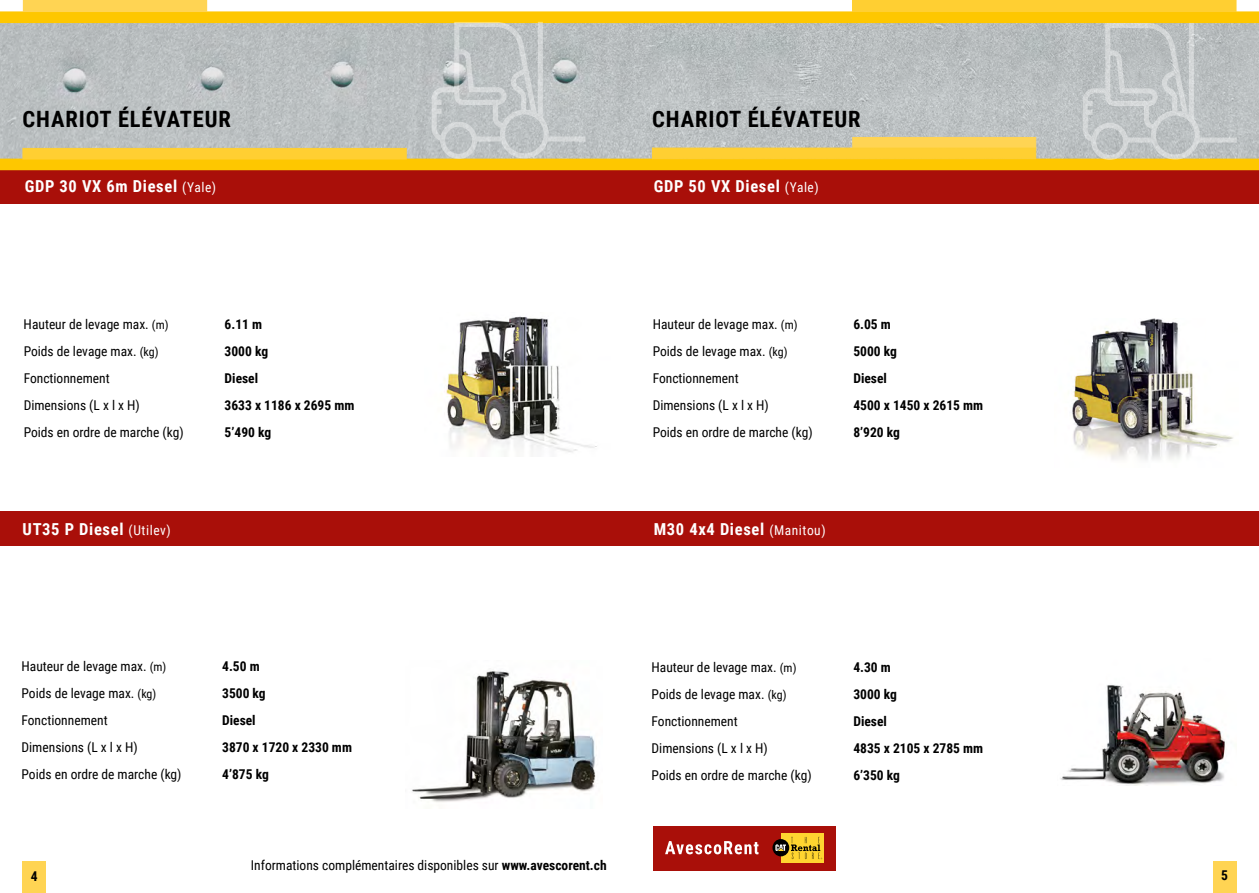
<style>
.page{position:relative;width:1259px;height:893px;background:#fff}
.page>*{position:absolute;margin:0;border:0;box-sizing:border-box;transform-origin:0 0}
.t1{font:700 22.5px "Roboto Condensed";letter-spacing:.04em;color:#000}
.t2{font:700 16.5px "Roboto Condensed";letter-spacing:.04em;color:#fff}
.t3{font:13.5px/27px "Roboto Condensed";color:#000}
.t4{font:700 13.5px/27px "Roboto Condensed";color:#000}
.s1{font-weight:400;font-size:13.5px}
.s2{font-size:12px}
.s3{font-weight:700}
</style>
<div class="page">
<div style="left:0;top:512px;width:1259px;height:34px;background:#a90f09"></div>
<div style="left:0;top:170px;width:1259px;height:34px;background:#a90f09"></div>
<img style="left:412px;top:671px;width:184px;height:131px">
<img style="left:1060px;top:685px;width:165px;height:101px">
<svg style="left:0;top:0;width:1259px;height:170px;background:#ccc49f"></svg>
<div style="left:652px;top:827px;width:183px;height:44px;background:#a90f09"></div>
<div style="left:781px;top:833px;width:42px;height:30px;background:#ffd530"></div>
<svg style="left:772px;top:839px;width:17px;height:17px"></svg>
<svg style="left:775px;top:837px;width:47px;height:22px"></svg>
<svg style="left:665px;top:841px;width:93px;height:13px"></svg>
<div style="left:23px;top:862px;width:23px;height:31px;background:#ffd453"></div>
<div style="left:1213px;top:862px;width:23px;height:31px;background:#ffd453"></div>
<img style="left:444px;top:316px;width:153px;height:136px">
<img style="left:1072px;top:318px;width:161px;height:142px">
<h1 class="t1" style="left:23px;top:104px;width:210px">CHARIOT ÉLÉVATEUR</h1>
<h1 class="t1" style="left:652px;top:104px;width:210px">CHARIOT ÉLÉVATEUR</h1>
<p class="t2" style="left:25px;top:175px;width:193px">GDP 30 VX 6m Diesel <span class="s1">(Yale)</span></p>
<p class="t2" style="left:654px;top:175px;width:167px">GDP 50 VX Diesel <span class="s1">(Yale)</span></p>
<p class="t3" style="left:24px;top:310px;width:162px">Hauteur de levage max. <span class="s2">(m)<br></span>Poids de levage max. <span class="s2">(kg)<br></span>Fonctionnement<br>Dimensions (L x l x H)<br>Poids en ordre de marche (kg)</p>
<p class="t4" style="left:225px;top:310px;width:131px">6.11 m<br>3000 kg<br>Diesel<br>3633 x 1186 x 2695 mm<br>5’490 kg</p>
<p class="t3" style="left:652px;top:310px;width:162px">Hauteur de levage max. <span class="s2">(m)<br></span>Poids de levage max. <span class="s2">(kg)<br></span>Fonctionnement<br>Dimensions (L x l x H)<br>Poids en ordre de marche (kg)</p>
<p class="t4" style="left:853px;top:310px;width:131px">6.05 m<br>5000 kg<br>Diesel<br>4500 x 1450 x 2615 mm<br>8’920 kg</p>
<p class="t2" style="left:23px;top:517px;width:150px">UT35 P Diesel <span class="s1">(Utilev)</span></p>
<p class="t2" style="left:654px;top:517px;width:173px">M30 4x4 Diesel <span class="s1">(Manitou)</span></p>
<p class="t3" style="left:22px;top:652px;width:162px">Hauteur de levage max. <span class="s2">(m)<br></span>Poids de levage max. <span class="s2">(kg)<br></span>Fonctionnement<br>Dimensions (L x l x H)<br>Poids en ordre de marche (kg)</p>
<p class="t4" style="left:222px;top:652px;width:131px">4.50 m<br>3500 kg<br>Diesel<br>3870 x 1720 x 2330 mm<br>4’875 kg</p>
<p class="t3" style="left:651px;top:653px;width:162px">Hauteur de levage max. <span class="s2">(m)<br></span>Poids de levage max. <span class="s2">(kg)<br></span>Fonctionnement<br>Dimensions (L x l x H)<br>Poids en ordre de marche (kg)</p>
<p class="t4" style="left:853px;top:653px;width:131px">4.30 m<br>3000 kg<br>Diesel<br>4835 x 2105 x 2785 mm<br>6’350 kg</p>
<p class="t3" style="left:251px;top:851px;width:357px">Informations complémentaires disponibles sur <span class="s3">www.avescorent.ch</span></p>
<p class="t4" style="left:31px;top:863px;width:8px">4</p>
<p class="t4" style="left:1221px;top:861px;width:8px">5</p>
</div>
